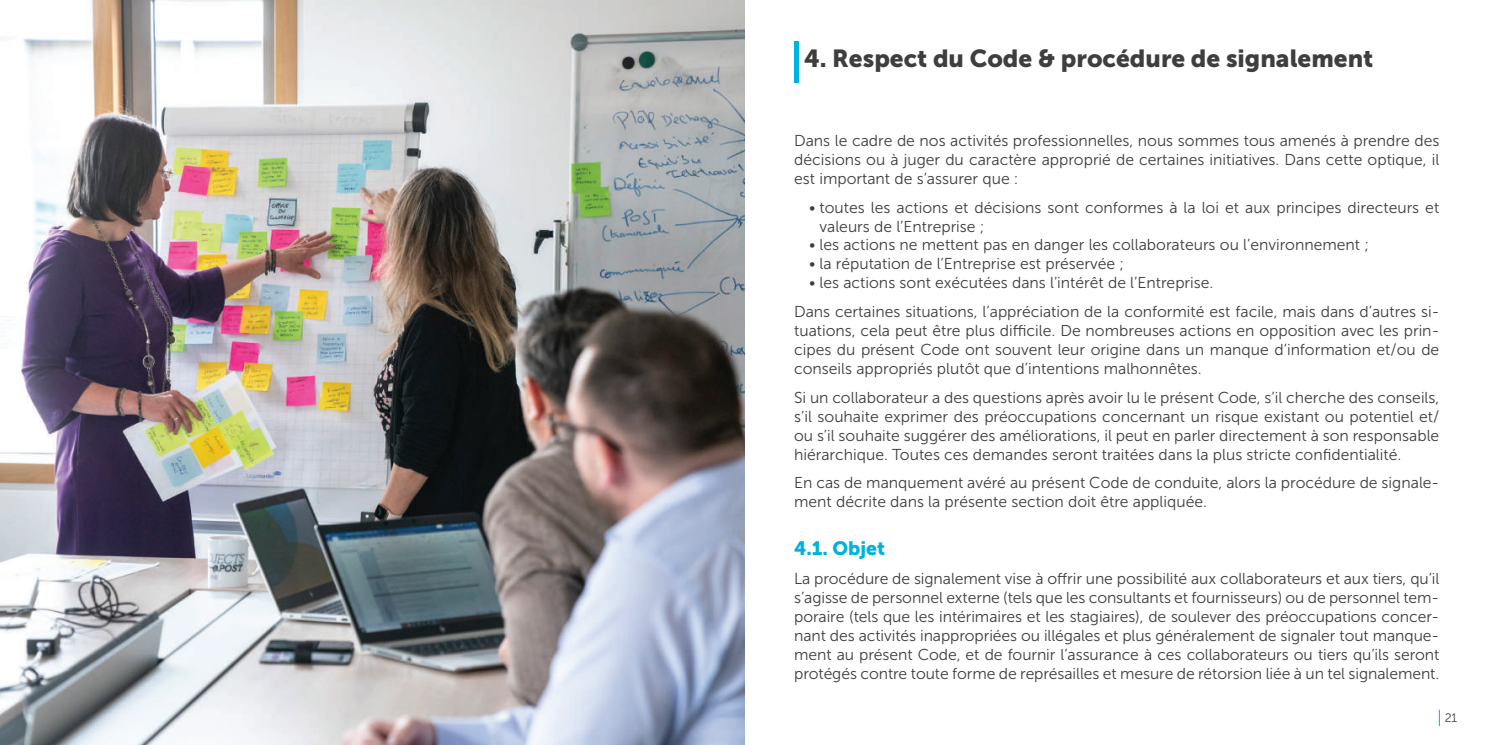
<style>
.page{position:relative;width:1489px;height:745px;background:#fff}
.page>*{position:absolute;margin:0;border:0;box-sizing:border-box;transform-origin:0 0}
.t1{font:24.5px "Museo Sans 900";color:#3e3e3f}
.t2{font:19.25px "Museo Sans 900";color:#00b2dd}
.t3{font:15.75px/18.9px "Museo Sans 300";color:#3e3e3f;text-align:justify}
.t4{font:12.25px "Museo Sans 300";color:#3e3e3f}
</style>
<div class="page">
<svg style="left:1438px;top:710px;width:1px;height:15px"></svg>
<hr style="left:794px;top:41px;width:4px;height:41px;background:#00b2dd">
<img style="left:0;top:0;width:744px;height:744px">
<h1 class="t1" style="left:804px;top:44px;width:571px">4. Respect du Code &amp; procédure de signalement</h1>
<p class="t3" style="left:794px;top:131px;width:646px">Dans le cadre de nos activités professionnelles, nous sommes tous amenés à prendre des décisions ou à juger du caractère approprié de certaines initiatives. Dans cette optique, il est important de s’assurer que :</p>
<p class="t3" style="left:819px;top:198px;width:621px;text-indent:-11px">• toutes les actions et décisions sont conformes à la loi et aux principes directeurs et valeurs de l’Entreprise ;</p>
<p class="t3" style="left:809px;top:235px;width:561px">• les actions ne mettent pas en danger les collaborateurs ou l’environnement ;</p>
<p class="t3" style="left:809px;top:254px;width:316px">• la réputation de l’Entreprise est préservée ;</p>
<p class="t3" style="left:794px;top:268px;width:646px;line-height:28.9px;text-indent:15px">• les actions sont exécutées dans l’intérêt de l’Entreprise.<br>Dans certaines situations, l’appréciation de la conformité est facile, mais dans d’autres si-</p>
<p class="t3" style="left:794px;top:321px;width:646px">tuations, cela peut être plus difficile. De nombreuses actions en opposition avec les prin&shy;cipes du présent Code ont souvent leur origine dans un manque d’information et/ou de conseils appropriés plutôt que d’intentions malhonnêtes.</p>
<p class="t3" style="left:794px;top:388px;width:646px">Si un collaborateur a des questions après avoir lu le présent Code, s’il cherche des conseils, s’il souhaite exprimer des préoccupations concernant un risque existant ou potentiel et/ ou s’il souhaite suggérer des améliorations, il peut en parler directement à son responsable hiérarchique. Toutes ces demandes seront traitées dans la plus stricte confidentialité.</p>
<p class="t3" style="left:794px;top:473px;width:646px">En cas de manquement avéré au présent Code de conduite, alors la procédure de signale&shy;ment décrite dans la présente section doit être appliquée.</p>
<p class="t2" style="left:794px;top:537px;width:92px">4.1. Objet</p>
<p class="t3" style="left:794px;top:569px;width:646px">La procédure de signalement vise à offrir une possibilité aux collaborateurs et aux tiers, qu’il s’agisse de personnel externe (tels que les consultants et fournisseurs) ou de personnel tem&shy;poraire (tels que les intérimaires et les stagiaires), de soulever des préoccupations concer&shy;nant des activités inappropriées ou illégales et plus généralement de signaler tout manque&shy;ment au présent Code, et de fournir l’assurance à ces collaborateurs ou tiers qu’ils seront protégés contre toute forme de représailles et mesure de rétorsion liée à un tel signalement.</p>
<p class="t4" style="left:1444px;top:710px;width:14px">21</p>
</div>
